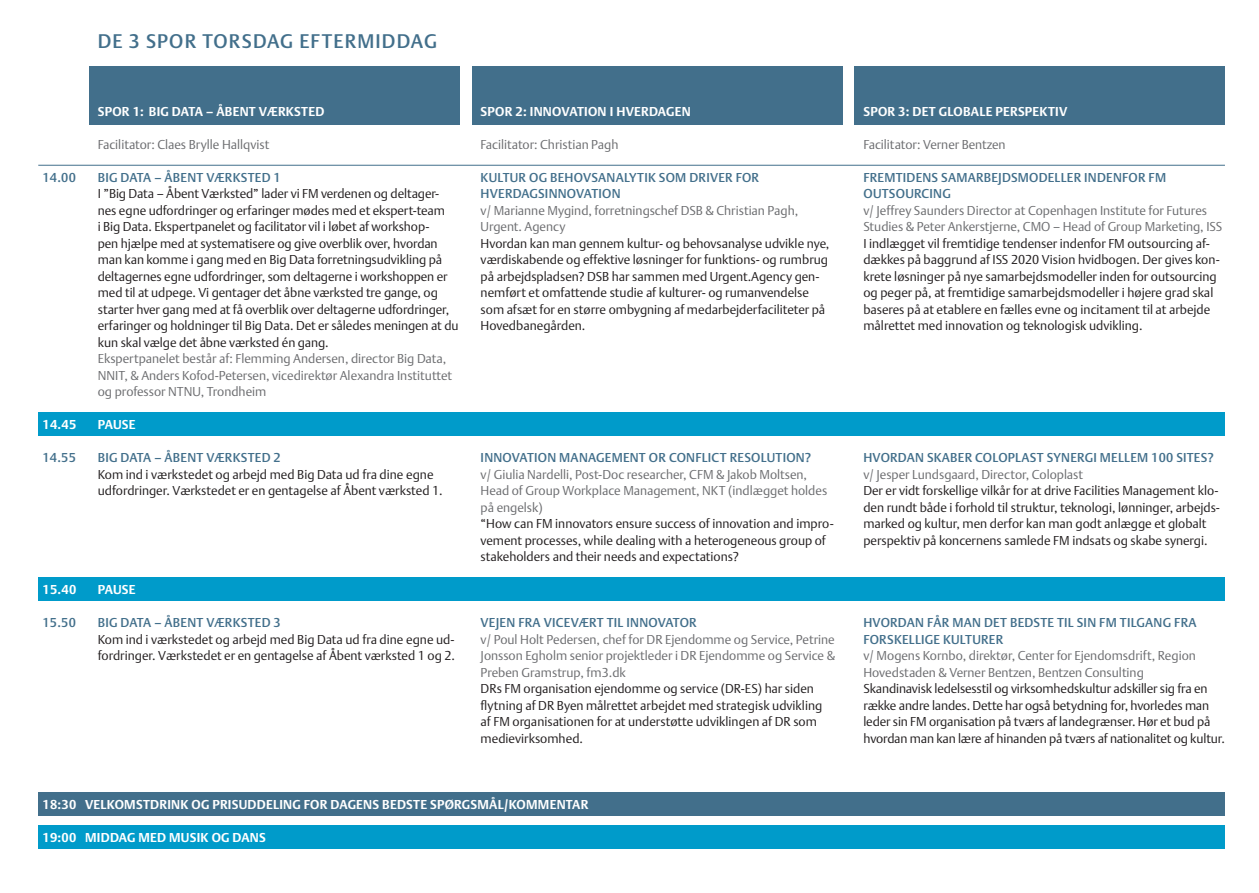
<style>
.page{position:relative;width:1259px;height:893px;background:#fff}
.page>*{position:absolute;margin:0;border:0;box-sizing:border-box;transform-origin:0 0}
.t1{font:19.5px "DTL Argo T Medium";letter-spacing:.06em;color:#426f8b}
.Brød2010{font:12.75px/16.5px "DTL Argo T Light";letter-spacing:-.005em;color:#231f20}
.navn{font:12.75px/16.5px "DTL Argo T Light";color:#6c6d70}
.Brød_bold_2010{font:12.75px/16.5px "DTL Argo T Medium";letter-spacing:.02em;color:#426f8b}
.Brød_bold_hvis{font:700 12.75px "DTL Argo T";letter-spacing:.02em;color:#fff}
</style>
<div class="page">
<div style="left:38px;top:578px;width:1187px;height:23px;background:#009bca"></div>
<div style="left:38px;top:412px;width:1187px;height:24px;background:#009bca"></div>
<div style="left:89px;top:66px;width:370px;height:58px;background:#426f8b"></div>
<div style="left:472px;top:66px;width:370px;height:58px;background:#426f8b"></div>
<div style="left:855px;top:66px;width:370px;height:58px;background:#426f8b"></div>
<div style="left:38px;top:792px;width:1187px;height:23px;background:#426f8b"></div>
<div style="left:38px;top:825px;width:1187px;height:23px;background:#009bca"></div>
<hr style="left:38px;top:165px;width:1187px;height:1px;background:#426f8b">
<p class="Brød_bold_2010" style="left:43px;top:169px;width:35px">14.00</p>
<p class="Brød_bold_hvis" style="left:43px;top:417px;width:35px">14.45</p>
<p class="Brød_bold_2010" style="left:43px;top:449px;width:35px">14.55</p>
<p class="t1" style="left:98px;top:30px;width:341px">DE 3 SPOR TORSDAG EFTERMIDDAG</p>
<p class="Brød_bold_hvis" style="left:98px;top:103px;width:228px">SPOR 1: BIG DATA – ÅBENT VÆRKSTED</p>
<p class="navn" style="left:98px;top:136px;width:173px">Facilitator: Claes Brylle Hallqvist</p>
<p class="Brød_bold_2010" style="left:98px;top:169px;width:184px">BIG DATA – ÅBENT VÆRKSTED 1</p>
<p class="Brød2010" style="left:98px;top:185px;width:362px">I ”Big Data – Åbent Værksted” lader vi FM verdenen og deltager&shy;nes egne udfordringer og erfaringer mødes med et ekspert-team<br>i Big Data. Ekspertpanelet og facilitator vil i løbet af workshop-<br>pen hjælpe med at systematisere og give overblik over, hvordan man kan komme i gang med en Big Data forretningsudvikling på deltagernes egne udfordringer, som deltagerne i workshoppen er med til at udpege. Vi gentager det åbne værksted tre gange, og starter hver gang med at få overblik over deltagerne udfordringer, erfaringer og holdninger til Big Data. Det er således meningen at du kun skal vælge det åbne værksted én gang.</p>
<p class="navn" style="left:98px;top:350px;width:356px">Ekspertpanelet består af: Flemming Andersen, director Big Data,<br>NNIT, &amp; Anders Kofod-Petersen, vicedirektør Alexandra Instituttet og professor NTNU, Trondheim</p>
<p class="Brød_bold_hvis" style="left:98px;top:417px;width:39px">PAUSE</p>
<p class="Brød_bold_2010" style="left:98px;top:449px;width:184px">BIG DATA – ÅBENT VÆRKSTED 2</p>
<p class="Brød2010" style="left:98px;top:466px;width:346px">Kom ind i værkstedet og arbejd med Big Data ud fra dine egne udfordringer. Værkstedet er en gentagelse af Åbent værksted 1.</p>
<p class="Brød_bold_hvis" style="left:43px;top:582px;width:35px">15.40</p>
<p class="Brød_bold_2010" style="left:43px;top:614px;width:35px">15.50</p>
<p class="Brød_bold_hvis" style="left:98px;top:582px;width:39px">PAUSE</p>
<p class="Brød_bold_2010" style="left:98px;top:614px;width:184px">BIG DATA – ÅBENT VÆRKSTED 3</p>
<p class="Brød2010" style="left:98px;top:631px;width:359px">Kom ind i værkstedet og arbejd med Big Data ud fra dine egne ud&shy;fordringer. Værkstedet er en gentagelse af Åbent værksted 1 og 2.</p>
<p class="Brød_bold_hvis" style="left:480px;top:103px;width:212px">SPOR 2: INNOVATION I HVERDAGEN</p>
<p class="navn" style="left:480px;top:136px;width:139px">Facilitator: Christian Pagh</p>
<p class="Brød_bold_2010" style="left:480px;top:169px;width:280px">KULTUR OG BEHOVSANALYTIK SOM DRIVER FOR<br>HVERDAGSINNOVATION</p>
<p class="navn" style="left:480px;top:202px;width:319px">v/ Marianne Mygind, forretningschef DSB &amp; Christian Pagh,<br>Urgent. Agency</p>
<p class="Brød2010" style="left:480px;top:235px;width:350px">Hvordan kan man gennem kultur- og behovsanalyse udvikle nye, værdiskabende og effektive løsninger for funktions- og rumbrug på arbejdspladsen? DSB har sammen med Urgent.Agency gen&shy;nemført et omfattende studie af kulturer- og rumanvendelse som afsæt for en større ombygning af medarbejderfaciliteter på Hovedbanegården.</p>
<p class="Brød_bold_2010" style="left:480px;top:449px;width:332px">INNOVATION MANAGEMENT OR CONFLICT RESOLUTION?</p>
<p class="navn" style="left:480px;top:466px;width:348px">v/ Giulia Nardelli, Post-Doc researcher, CFM &amp; Jakob Moltsen,<br>Head of Group Workplace Management, NKT (indlægget holdes på engelsk)</p>
<p class="Brød2010" style="left:480px;top:515px;width:355px">“How can FM innovators ensure success of innovation and impro&shy;vement processes, while dealing with a heterogeneous group of stakeholders and their needs and expectations?</p>
<p class="Brød_bold_2010" style="left:480px;top:614px;width:218px">VEJEN FRA VICEVÆRT TIL INNOVATOR</p>
<p class="navn" style="left:480px;top:631px;width:356px;text-align:justify">v/ Poul Holt Pedersen, chef for DR Ejendomme og Service, Petrine Jonsson Egholm senior projektleder i DR Ejendomme og Service &amp; Preben Gramstrup, fm3.dk</p>
<p class="Brød2010" style="left:480px;top:680px;width:343px">DRs FM organisation ejendomme og service (DR-ES) har siden flytning af DR Byen målrettet arbejdet med strategisk udvikling af FM organisationen for at understøtte udviklingen af DR som medievirksomhed.</p>
<p class="Brød_bold_hvis" style="left:43px;top:796px;width:547px">18:30 VELKOMSTDRINK OG PRISUDDELING FOR DAGENS BEDSTE SPØRGSMÅL/KOMMENTAR</p>
<p class="Brød_bold_hvis" style="left:43px;top:829px;width:225px">19:00 MIDDAG MED MUSIK OG DANS</p>
<p class="Brød_bold_hvis" style="left:863px;top:103px;width:205px">SPOR 3: DET GLOBALE PERSPEKTIV</p>
<p class="navn" style="left:863px;top:136px;width:144px">Facilitator: Verner Bentzen</p>
<p class="Brød_bold_2010" style="left:863px;top:169px;width:304px">FREMTIDENS SAMARBEJDSMODELLER INDENFOR FM<br>OUTSOURCING</p>
<p class="navn" style="left:863px;top:202px;width:360px">v/ Jeffrey Saunders Director at Copenhagen Institute for Futures<br>Studies &amp; Peter Ankerstjerne, CMO – Head of Group Marketing, ISS</p>
<p class="Brød2010" style="left:863px;top:235px;width:358px">I indlægget vil fremtidige tendenser indenfor FM outsourcing af&shy;dækkes på baggrund af ISS 2020 Vision hvidbogen. Der gives kon&shy;krete løsninger på nye samarbejdsmodeller inden for outsourcing og peger på, at fremtidige samarbejdsmodeller i højere grad skal baseres på at etablere en fælles evne og incitament til at arbejde målrettet med innovation og teknologisk udvikling.</p>
<p class="Brød_bold_2010" style="left:863px;top:449px;width:352px">HVORDAN SKABER COLOPLAST SYNERGI MELLEM 100 SITES?</p>
<p class="navn" style="left:863px;top:466px;width:221px">v/ Jesper Lundsgaard, Director, Coloplast</p>
<p class="Brød2010" style="left:863px;top:482px;width:358px">Der er vidt forskellige vilkår for at drive Facilities Management klo&shy;den rundt både i forhold til struktur, teknologi, lønninger, arbejds&shy;marked og kultur, men derfor kan man godt anlægge et globalt perspektiv på koncernens samlede FM indsats og skabe synergi.</p>
<p class="Brød_bold_2010" style="left:863px;top:614px;width:335px">HVORDAN FÅR MAN DET BEDSTE TIL SIN FM TILGANG FRA<br>FORSKELLIGE KULTURER</p>
<p class="navn" style="left:863px;top:647px;width:334px">v/ Mogens Kornbo, direktør, Center for Ejendomsdrift, Region<br>Hovedstaden &amp; Verner Bentzen, Bentzen Consulting</p>
<p class="Brød2010" style="left:863px;top:680px;width:363px">Skandinavisk ledelsesstil og virksomhedskultur adskiller sig fra en række andre landes. Dette har også betydning for, hvorledes man leder sin FM organisation på tværs af landegrænser. Hør et bud på hvordan man kan lære af hinanden på tværs af nationalitet og kultur.</p>
</div>
